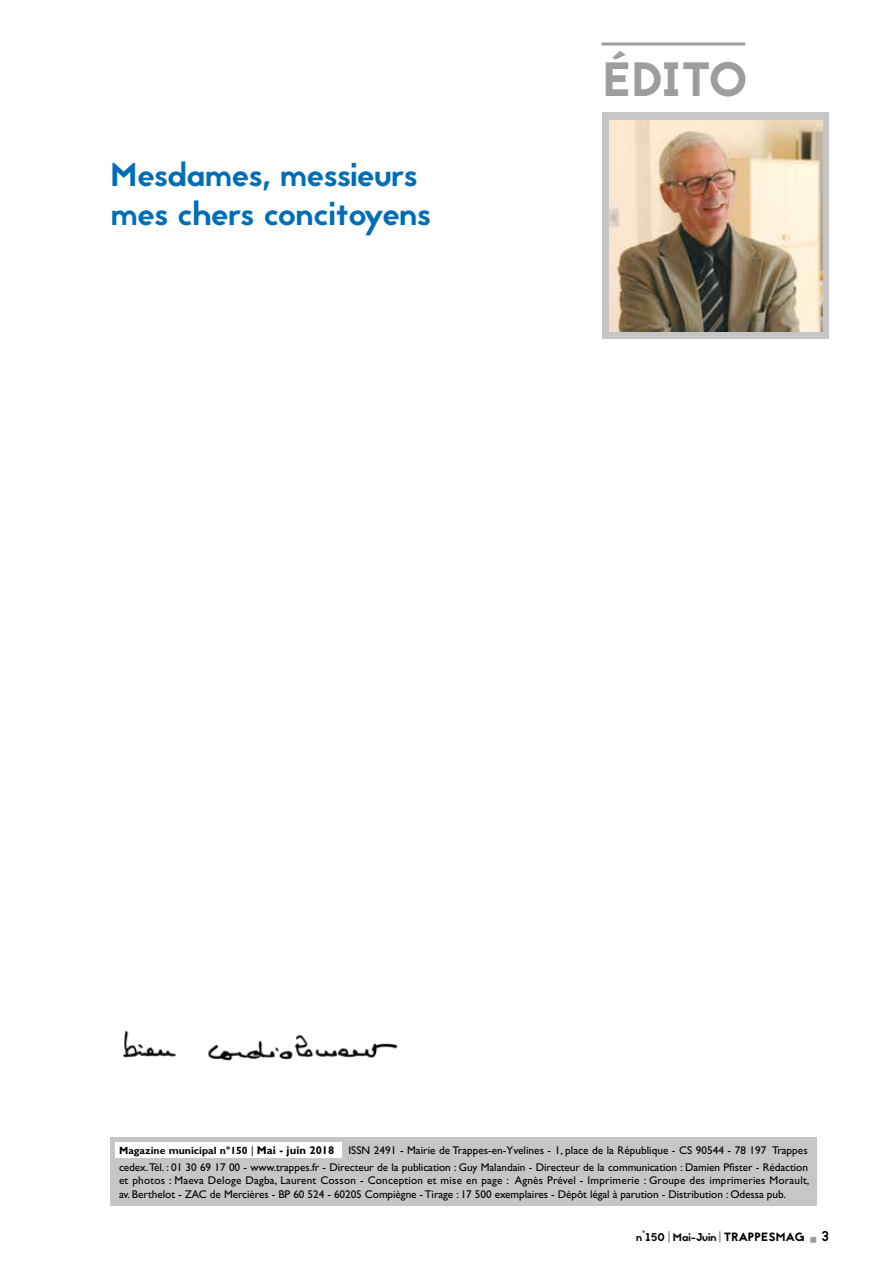
<style>
.page{position:relative;width:893px;height:1263px;background:#fff}
.page>*{position:absolute;margin:0;border:0;box-sizing:border-box;transform-origin:0 0}
.t1{font:48px "Jaapokki";letter-spacing:-.03em;color:#9d9d9c}
.t2{font:33px/39px "Jaapokki";letter-spacing:-.01em;color:#006db7}
.t3{font:11.25px/16.5px "Gill Sans Std";letter-spacing:-.005em;color:#000}
.t4{font:11.25px "Jaapokki";color:#000}
.s1{font-weight:700;font-size:10.5px}
.s2{font-weight:700}
.s3{font-size:12px}
.s4{font-size:14.25px}
</style>
<div class="page">
<svg style="left:668px;top:1231px;width:2px;height:11px"></svg>
<svg style="left:719px;top:1231px;width:2px;height:11px"></svg>
<hr style="left:601px;top:43px;width:144px;height:3px;background:#9d9d9c">
<div style="left:111px;top:1137px;width:706px;height:68px;background:#c6c6c6"></div>
<div style="left:116px;top:1143px;width:226px;height:15px;background:#fff"></div>
<div style="left:603px;top:113px;width:226px;height:226px;background:#c6c6c6"></div>
<img style="left:609px;top:120px;width:214px;height:212px">
<img style="left:123px;top:1031px;width:275px;height:30px">
<h2 class="t2" style="left:111px;top:156px;width:321px">Mesdames, messieurs mes chers concitoyens</h2>
<h1 class="t1" style="left:603px;top:46px;width:147px">ÉDITO</h1>
<p class="t3" style="left:119px;top:1142px;width:690px"><span class="s1">Magazine municipal n°150</span> <span class="s2">Mai - juin 2018</span> ISSN 2491 - Mairie de Trappes-en-Yvelines - 1, place de la République - CS 90544 - 78 197 Trappes cedex. Tél. : 01 30 69 17 00 - www.trappes.fr - Directeur de la publication : Guy Malandain - Directeur de la communication : Damien Pfister - Rédaction</p>
<p class="t3" style="left:119px;top:1174px;width:692px;line-height:13.5px">et photos : Maeva Deloge Dagba, Laurent Cosson - Conception et mise en page : Agnès Prével - Imprimerie : Groupe des imprimeries Morault, av. Berthelot - ZAC de Mercières - BP 60 524 - 60205 Compiègne - Tirage : 17 500 exemplaires - Dépôt légal à parution - Distribution : Odessa pub.</p>
<p class="t4" style="left:636px;top:1229px;width:194px">n°150 Mai-Juin <span class="s3">TRAPPESMAG</span> <span class="s4">3</span></p>
</div>
